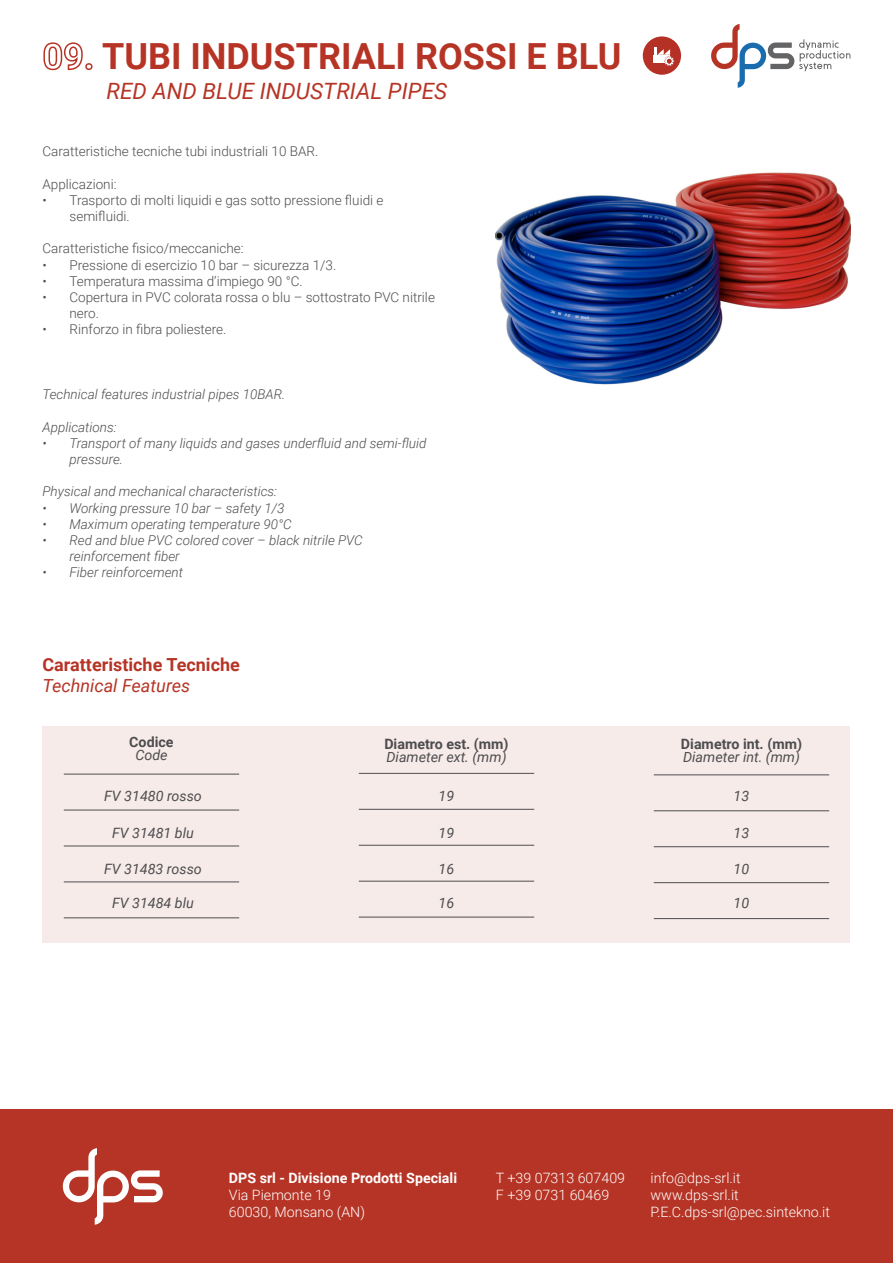
<style>
.page{position:relative;width:893px;height:1263px;background:#fff}
.page>*{position:absolute;margin:0;border:0;box-sizing:border-box;transform-origin:0 0}
.t1{font:700 36px "Roboto";color:#b63425}
.t2{font:italic 22.5px "Roboto";color:#b63425}
.t3{font:700 18px "Roboto";color:#b63425}
.t4{font:italic 18px "Roboto";color:#b63425}
.t5{font:300 14.25px/17.1px "Roboto";color:#fff}
.t6{font:italic 14.25px "Roboto";color:#4d4d4f}
.t7{font:700 14.25px "Roboto";color:#4d4d4f}
.t8{font:700 14.25px "Roboto";color:#fff}
.t9{font:300 13.5px/16.2px "Roboto";color:#4d4d4f}
.t10{font:italic 300 13.5px/16.2px "Roboto";color:#4d4d4f}
</style>
<div class="page">
<div style="left:43px;top:726px;width:807px;height:217px;background:#f7ebe9"></div>
<hr style="left:64px;top:774px;width:175px;height:1px;background:#4d4d4f">
<hr style="left:359px;top:773px;width:175px;height:1px;background:#4d4d4f">
<hr style="left:654px;top:774px;width:175px;height:1px;background:#4d4d4f">
<hr style="left:64px;top:810px;width:175px;height:1px;background:#4d4d4f">
<hr style="left:359px;top:809px;width:175px;height:1px;background:#4d4d4f">
<hr style="left:654px;top:810px;width:175px;height:1px;background:#4d4d4f">
<hr style="left:64px;top:846px;width:175px;height:1px;background:#4d4d4f">
<hr style="left:359px;top:845px;width:175px;height:1px;background:#4d4d4f">
<hr style="left:654px;top:846px;width:175px;height:1px;background:#4d4d4f">
<hr style="left:64px;top:881px;width:175px;height:1px;background:#4d4d4f">
<hr style="left:359px;top:881px;width:175px;height:1px;background:#4d4d4f">
<hr style="left:654px;top:882px;width:175px;height:1px;background:#4d4d4f">
<hr style="left:64px;top:917px;width:175px;height:1px;background:#4d4d4f">
<hr style="left:359px;top:917px;width:175px;height:1px;background:#4d4d4f">
<hr style="left:654px;top:918px;width:175px;height:1px;background:#4d4d4f">
<img style="left:496px;top:172px;width:354px;height:213px">
<div style="left:0;top:1110px;width:893px;height:153px;background:#b63425"></div>
<svg style="left:63px;top:1148px;width:100px;height:77px"></svg>
<svg style="left:711px;top:24px;width:139px;height:64px"></svg>
<svg style="left:43px;top:42px;width:50px;height:29px"></svg>
<div style="left:643px;top:36px;width:38px;height:39px;background:#b63125;border-radius:50%"></div>
<svg style="left:654px;top:47px;width:20px;height:19px"></svg>
<h1 class="t1" style="left:102px;top:31px;width:521px">TUBI INDUSTRIALI ROSSI E BLU</h1>
<h2 class="t2" style="left:107px;top:75px;width:342px">RED AND BLUE INDUSTRIAL PIPES</h2>
<p class="t9" style="left:43px;top:143px;width:277px">Caratteristiche tecniche tubi industriali 10 BAR.</p>
<p class="t9" style="left:43px;top:175px;width:76px">Applicazioni:</p>
<p class="t9" style="left:70px;top:191px;width:315px;text-indent:-27px">• Trasporto di molti liquidi e gas sotto pressione fluidi e semifluidi.</p>
<p class="t9" style="left:43px;top:240px;width:203px">Caratteristiche fisico/meccaniche:</p>
<p class="t9" style="left:43px;top:256px;width:295px">• Pressione di esercizio 10 bar – sicurezza 1/3.</p>
<p class="t9" style="left:43px;top:272px;width:262px">• Temperatura massima d’impiego 90 °C.</p>
<p class="t9" style="left:70px;top:289px;width:367px;text-indent:-27px">• Copertura in PVC colorata rossa o blu – sottostrato PVC nitrile nero.</p>
<p class="t9" style="left:43px;top:321px;width:185px">• Rinforzo in fibra poliestere.</p>
<p class="t10" style="left:43px;top:386px;width:244px">Technical features industrial pipes 10BAR.</p>
<p class="t10" style="left:43px;top:418px;width:76px">Applications:</p>
<p class="t10" style="left:70px;top:434px;width:358px;text-indent:-27px">• Transport of many liquids and gases underfluid and semi-fluid pressure.</p>
<p class="t10" style="left:43px;top:483px;width:236px">Physical and mechanical characteristics:</p>
<p class="t10" style="left:43px;top:499px;width:243px">• Working pressure 10 bar – safety 1/3</p>
<p class="t10" style="left:43px;top:515px;width:251px">• Maximum operating temperature 90°C</p>
<p class="t10" style="left:70px;top:532px;width:295px;text-indent:-27px">• Red and blue PVC colored cover – black nitrile PVC reinforcement fiber</p>
<p class="t10" style="left:43px;top:564px;width:142px">• Fiber reinforcement</p>
<h3 class="t3" style="left:43px;top:651px;width:199px">Caratteristiche Tecniche</h3>
<h3 class="t4" style="left:43px;top:673px;width:149px">Technical Features</h3>
<p class="t7" style="left:129px;top:732px;width:46px">Codice</p>
<p class="t6" style="left:135px;top:745px;width:34px">Code</p>
<p class="t7" style="left:384px;top:734px;width:126px">Diametro est. (mm)</p>
<p class="t6" style="left:386px;top:747px;width:122px">Diameter ext. (mm)</p>
<p class="t7" style="left:681px;top:734px;width:123px">Diametro int. (mm)</p>
<p class="t6" style="left:683px;top:747px;width:118px">Diameter int. (mm)</p>
<p class="t6" style="left:104px;top:785px;width:99px">FV 31480 rosso</p>
<p class="t6" style="left:439px;top:785px;width:17px">19</p>
<p class="t6" style="left:734px;top:785px;width:17px">13</p>
<p class="t6" style="left:112px;top:822px;width:83px">FV 31481 blu</p>
<p class="t6" style="left:439px;top:822px;width:17px">19</p>
<p class="t6" style="left:734px;top:822px;width:17px">13</p>
<p class="t6" style="left:104px;top:858px;width:99px">FV 31483 rosso</p>
<p class="t6" style="left:439px;top:858px;width:17px">16</p>
<p class="t6" style="left:734px;top:858px;width:17px">10</p>
<p class="t6" style="left:112px;top:892px;width:83px">FV 31484 blu</p>
<p class="t6" style="left:439px;top:892px;width:17px">16</p>
<p class="t6" style="left:734px;top:892px;width:17px">10</p>
<p class="t8" style="left:229px;top:1168px;width:230px">DPS srl - Divisione Prodotti Speciali</p>
<p class="t5" style="left:229px;top:1186px;width:138px">Via Piemonte 19<br>60030, Monsano (AN)</p>
<p class="t5" style="left:496px;top:1169px;width:131px">T +39 07313 607409<br>F +39 0731 60469</p>
<p class="t5" style="left:650px;top:1169px;width:181px">info@dps-srl.it www.dps-srl.it<br>P.E.C.dps-srl@pec.sintekno.it</p>
</div>
